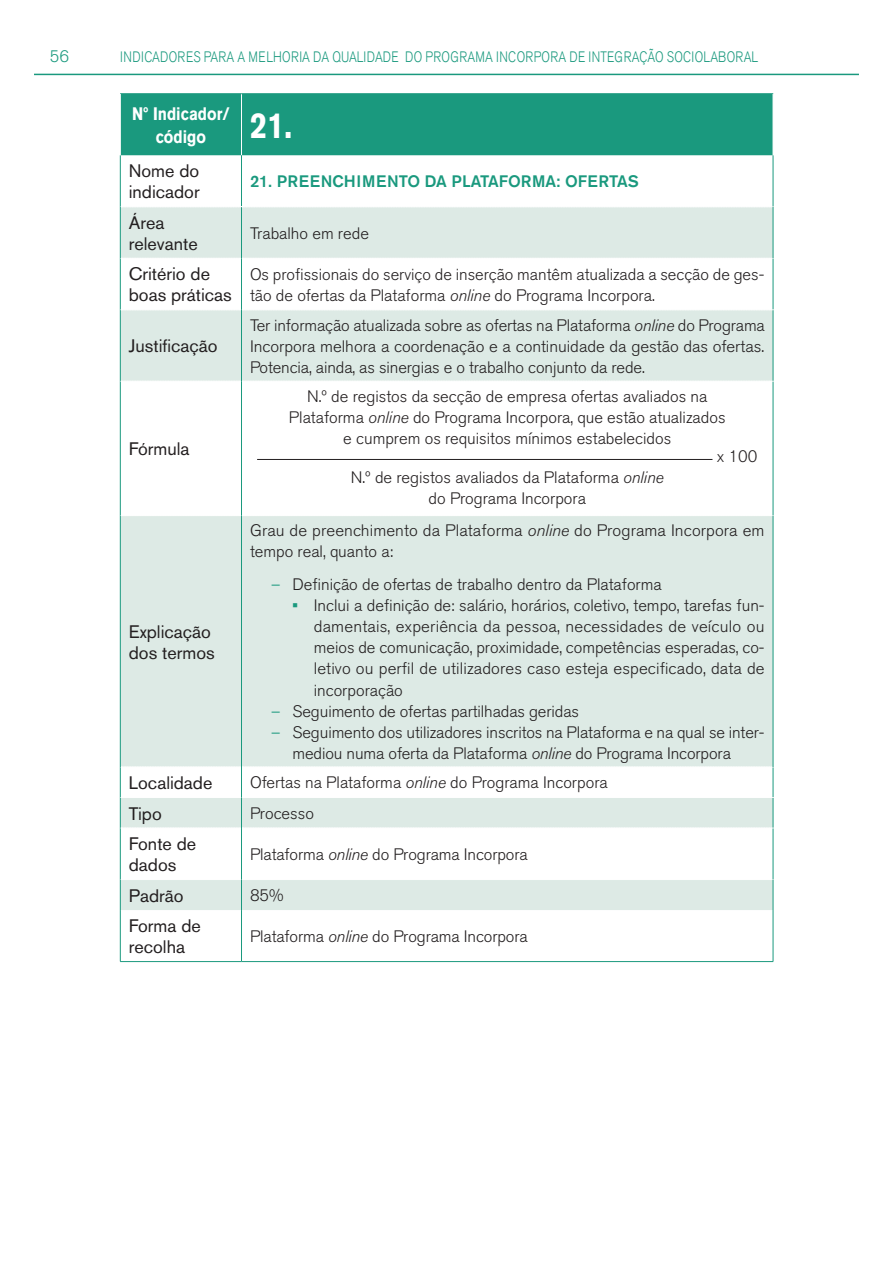
<style>
.page{position:relative;width:893px;height:1263px;background:#fff}
.page>*{position:absolute;margin:0;border:0;box-sizing:border-box;transform-origin:0 0}
.t1{font:18px/21px "Akzidenz Grotesk BQ";color:#231f20}
.t2{font:700 18px/22.5px "Akzidenz Grotesk BQ";color:#fff;scale:.85 1}
.t3{font:300 16.5px/21px "Akzidenz Grotesk BQ";color:#231f20}
.t4{font:500 16.5px "Akzidenz Grotesk BQ";color:#1a997e}
.t5{font:300 16.5px "Akzidenz Grotesk BQ";color:#1a997e}
.t6{font:300 15px "Akzidenz Grotesk BQ";letter-spacing:.03em;color:#1a997e;scale:.8 1}
.s1{font-style:italic}
.s2{color:#1a997e}
.s3{font-weight:700;color:#1a997e}
</style>
<div class="page">
<hr style="left:34px;top:74px;width:825px;height:1px;background:#1a997e">
<div style="left:121px;top:94px;width:652px;height:61px;background:#1a997e"></div>
<svg style="left:121px;top:207px;width:652px;height:703px;fill:#ddeae5"></svg>
<hr style="left:241px;top:94px;width:1px;height:61px;background:#fff">
<hr style="left:120px;top:155px;width:1px;height:52px;background:#1a997e">
<hr style="left:773px;top:155px;width:1px;height:52px;background:#1a997e">
<hr style="left:120px;top:258px;width:1px;height:52px;background:#1a997e">
<hr style="left:773px;top:258px;width:1px;height:52px;background:#1a997e">
<hr style="left:120px;top:381px;width:1px;height:135px;background:#1a997e">
<hr style="left:773px;top:381px;width:1px;height:135px;background:#1a997e">
<hr style="left:120px;top:767px;width:1px;height:30px;background:#1a997e">
<hr style="left:773px;top:767px;width:1px;height:30px;background:#1a997e">
<hr style="left:120px;top:828px;width:1px;height:51px;background:#1a997e">
<hr style="left:773px;top:828px;width:1px;height:51px;background:#1a997e">
<hr style="left:120px;top:93px;width:121px;height:1px;background:#1a997e">
<hr style="left:241px;top:93px;width:532px;height:1px;background:#1a997e">
<hr style="left:241px;top:155px;width:1px;height:51px;background:#1a997e">
<svg style="left:121px;top:258px;width:652px;height:1px"></svg>
<hr style="left:120px;top:207px;width:1px;height:51px;background:#1a997e">
<hr style="left:773px;top:207px;width:1px;height:51px;background:#1a997e">
<hr style="left:241px;top:207px;width:1px;height:51px;background:#1a997e">
<hr style="left:120px;top:310px;width:1px;height:71px;background:#1a997e">
<hr style="left:773px;top:310px;width:1px;height:71px;background:#1a997e">
<svg style="left:121px;top:309px;width:652px;height:1px"></svg>
<svg style="left:121px;top:381px;width:652px;height:1px"></svg>
<svg style="left:121px;top:515px;width:652px;height:1px"></svg>
<svg style="left:121px;top:767px;width:652px;height:1px"></svg>
<hr style="left:120px;top:516px;width:1px;height:251px;background:#1a997e">
<hr style="left:773px;top:516px;width:1px;height:251px;background:#1a997e">
<hr style="left:241px;top:258px;width:1px;height:52px;background:#1a997e">
<hr style="left:120px;top:797px;width:1px;height:31px;background:#1a997e">
<hr style="left:773px;top:797px;width:1px;height:31px;background:#1a997e">
<svg style="left:121px;top:797px;width:652px;height:1px"></svg>
<svg style="left:121px;top:828px;width:652px;height:1px"></svg>
<svg style="left:121px;top:879px;width:652px;height:1px"></svg>
<hr style="left:120px;top:879px;width:1px;height:31px;background:#1a997e">
<hr style="left:773px;top:879px;width:1px;height:31px;background:#1a997e">
<hr style="left:241px;top:310px;width:1px;height:71px;background:#1a997e">
<hr style="left:120px;top:910px;width:1px;height:51px;background:#1a997e">
<hr style="left:773px;top:910px;width:1px;height:51px;background:#1a997e">
<hr style="left:120px;top:961px;width:121px;height:1px;background:#1a997e">
<hr style="left:241px;top:961px;width:532px;height:1px;background:#1a997e">
<hr style="left:241px;top:381px;width:1px;height:135px;background:#1a997e">
<hr style="left:241px;top:516px;width:1px;height:251px;background:#1a997e">
<hr style="left:241px;top:767px;width:1px;height:30px;background:#1a997e">
<hr style="left:241px;top:797px;width:1px;height:31px;background:#1a997e">
<hr style="left:241px;top:828px;width:1px;height:51px;background:#1a997e">
<hr style="left:241px;top:879px;width:1px;height:31px;background:#1a997e">
<hr style="left:241px;top:910px;width:1px;height:51px;background:#1a997e">
<hr style="left:257px;top:459px;width:455px;height:1px;background:#231f20">
<p class="t5" style="left:50px;top:47px;width:21px">56</p>
<p class="t6" style="left:120px;top:48px;width:799px">INDICADORES PARA A MELHORIA DA QUALIDADE DO PROGRAMA INCORPORA DE INTEGRAÇÃO SOCIOLABORAL</p>
<p class="t2" style="left:156px;top:102px;width:162px;text-indent:-24px">Nº Indicador/<br>código <sup>21.</sup></p>
<p class="t1" style="left:129px;top:160px;width:72px">Nome do indicador</p>
<p class="t4" style="left:250px;top:171px;width:390px">21. PREENCHIMENTO DA PLATAFORMA: OFERTAS</p>
<p class="t1" style="left:129px;top:212px;width:71px">Área relevante</p>
<p class="t3" style="left:250px;top:223px;width:120px">Trabalho em rede</p>
<p class="t1" style="left:129px;top:263px;width:105px">Critério de boas práticas</p>
<p class="t3" style="left:250px;top:264px;width:516px">Os profissionais do serviço de inserção mantêm atualizada a secção de ges&shy;tão de ofertas da Plataforma <span class="s1">online</span> do Programa Incorpora.</p>
<p class="t1" style="left:129px;top:335px;width:90px">Justificação</p>
<p class="t3" style="left:250px;top:315px;width:516px;text-align:justify">Ter informação atualizada sobre as ofertas na Plataforma <span class="s1">online</span> do Programa Incorpora melhora a coordenação e a continuidade da gestão das ofertas.<br>Potencia, ainda, as sinergias e o trabalho conjunto da rede.</p>
<p class="t1" style="left:129px;top:438px;width:62px">Fórmula</p>
<p class="t1" style="left:129px;top:621px;width:87px">Explicação dos termos</p>
<p class="t3" style="left:289px;top:386px;width:438px;text-align:center">N.º de registos da secção de empresa ofertas avaliados na<br>Plataforma <span class="s1">online</span> do Programa Incorpora, que estão atualizados e cumprem os requisitos mínimos estabelecidos</p>
<p class="t3" style="left:717px;top:446px;width:42px">x 100</p>
<p class="t3" style="left:351px;top:467px;width:314px;text-align:center">N.º de registos avaliados da Plataforma <span class="s1">online </span>do Programa Incorpora</p>
<p class="t3" style="left:250px;top:521px;width:516px">Grau de preenchimento da Plataforma <span class="s1">online</span> do Programa Incorpora em tempo real, quanto a:</p>
<p class="t3" style="left:271px;top:575px;width:392px"><span class="s2">–</span> Definição de ofertas de trabalho dentro da Plataforma</p>
<p class="t3" style="left:314px;top:596px;width:452px;text-align:justify;text-indent:-21px"><span class="s3">•</span> Inclui a definição de: salário, horários, coletivo, tempo, tarefas fun&shy;damentais, experiência da pessoa, necessidades de veículo ou meios de comunicação, proximidade, competências esperadas, co&shy;letivo ou perfil de utilizadores caso esteja especificado, data de incorporação</p>
<p class="t3" style="left:271px;top:701px;width:309px"><span class="s2">–</span> Seguimento de ofertas partilhadas geridas</p>
<p class="t3" style="left:293px;top:722px;width:473px;text-indent:-21px"><span class="s2">–</span> Seguimento dos utilizadores inscritos na Plataforma e na qual se inter&shy;mediou numa oferta da Plataforma <span class="s1">online</span> do Programa Incorpora</p>
<p class="t1" style="left:129px;top:772px;width:85px">Localidade</p>
<p class="t3" style="left:250px;top:772px;width:359px">Ofertas na Plataforma <span class="s1">online</span> do Programa Incorpora</p>
<p class="t1" style="left:129px;top:803px;width:35px">Tipo</p>
<p class="t3" style="left:250px;top:803px;width:65px">Processo</p>
<p class="t1" style="left:129px;top:833px;width:69px">Fonte de dados</p>
<p class="t3" style="left:250px;top:844px;width:279px">Plataforma <span class="s1">online</span> do Programa Incorpora</p>
<p class="t1" style="left:129px;top:885px;width:56px">Padrão</p>
<p class="t3" style="left:250px;top:885px;width:35px">85%</p>
<p class="t1" style="left:129px;top:915px;width:74px">Forma de recolha</p>
<p class="t3" style="left:250px;top:926px;width:279px">Plataforma <span class="s1">online</span> do Programa Incorpora</p>
</div>
